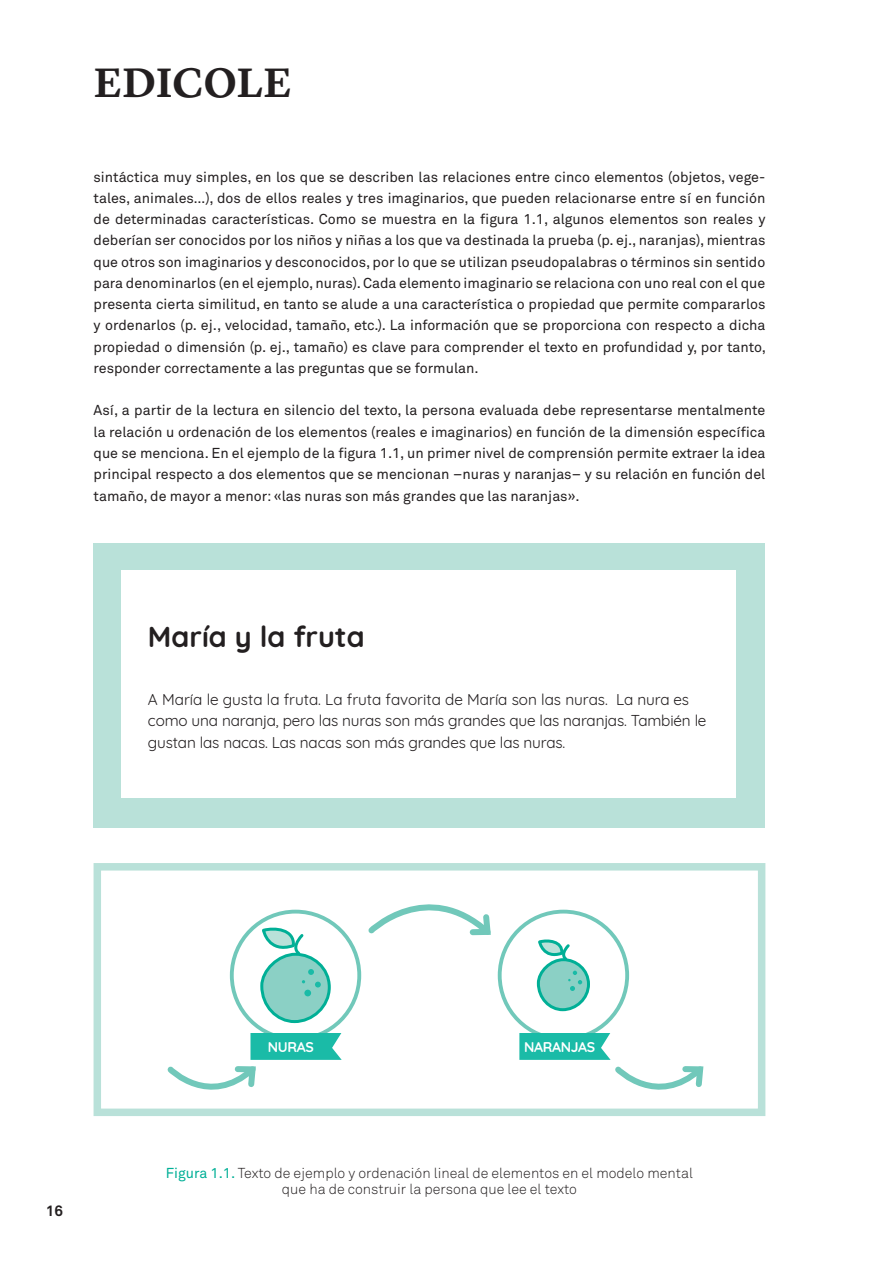
<style>
.page{position:relative;width:893px;height:1263px;background:#fff}
.page>*{position:absolute;margin:0;border:0;box-sizing:border-box;transform-origin:0 0}
.t1{font:600 42.75px "Lyon Text";letter-spacing:-.01em;color:#231f20}
.t2{font:700 28.8px "Quicksand";color:#231f20}
.t3{font:15.3px/21.1px "Quicksand";letter-spacing:-.01em;color:#231f20}
.t4{font:700 15px "Akkurat Pro";color:#231f20}
.t5{font:14.25px/21.3px "Akkurat Pro";color:#231f20;text-align:justify}
.t6{font:300 14.25px/16.5px "Akkurat Pro";color:#231f20;text-align:center}
.t7{font:700 14.1px "Quicksand";letter-spacing:-.025em;color:#fff}
.s1{font-weight:400;color:#00af96}
</style>
<div class="page">
<div style="left:94px;top:543px;width:671px;height:284px;background:#b9e1d9"></div>
<div style="left:121px;top:570px;width:615px;height:228px;background:#fff"></div>
<div style="left:94px;top:863px;width:671px;height:253px;background:#fff;border:8px solid #b9e1d9"></div>
<div style="left:498px;top:910px;width:131px;height:131px;border:4px solid #71c8ba;border-radius:50%"></div>
<svg style="left:538px;top:939px;width:32px;height:19px"></svg>
<div style="left:538px;top:960px;width:50px;height:50px;background:#8bd0c5;border-radius:24px"></div>
<div style="left:537px;top:958px;width:53px;height:53px;border:3px solid #00af96;border-radius:24px"></div>
<svg style="left:568px;top:971px;width:14px;height:20px"></svg>
<div style="left:230px;top:910px;width:131px;height:131px;border:4px solid #71c8ba;border-radius:50%"></div>
<svg style="left:262px;top:927px;width:43px;height:27px"></svg>
<div style="left:262px;top:954px;width:67px;height:67px;background:#8bd0c5;border-radius:33px"></div>
<div style="left:260px;top:953px;width:71px;height:70px;border:3px solid #00af96;border-radius:33px"></div>
<div style="left:304px;top:990px;width:7px;height:6px;background:#1abba7;border-radius:50%"></div>
<svg style="left:302px;top:969px;width:19px;height:18px"></svg>
<svg style="left:368px;top:904px;width:123px;height:32px"></svg>
<svg style="left:165px;top:1033px;width:177px;height:75px"></svg>
<svg style="left:519px;top:1033px;width:190px;height:75px"></svg>
<h1 class="t1" style="left:94px;top:49px;width:200px">EDICOLE</h1>
<p class="t5" style="left:94px;top:166px;width:674px">sintáctica muy simples, en los que se describen las relaciones entre cinco elementos (objetos, vege&shy;tales, animales…), dos de ellos reales y tres imaginarios, que pueden relacionarse entre sí en función de determinadas características. Como se muestra en la figura 1.1, algunos elementos son reales y deberían ser conocidos por los niños y niñas a los que va destinada la prueba (p. ej., naranjas), mientras que otros son imaginarios y desconocidos, por lo que se utilizan pseudopalabras o términos sin sentido para denominarlos (en el ejemplo, nuras). Cada elemento imaginario se relaciona con uno real con el que presenta cierta similitud, en tanto se alude a una característica o propiedad que permite compararlos y ordenarlos (p. ej., velocidad, tamaño, etc.). La información que se proporciona con respecto a dicha propiedad o dimensión (p. ej., tamaño) es clave para comprender el texto en profundidad y, por tanto, responder correctamente a las preguntas que se formulan.</p>
<p class="t5" style="left:94px;top:400px;width:673px">Así, a partir de la lectura en silencio del texto, la persona evaluada debe representarse mentalmente la relación u ordenación de los elementos (reales e imaginarios) en función de la dimensión específica que se menciona. En el ejemplo de la figura 1.1, un primer nivel de comprensión permite extraer la idea principal respecto a dos elementos que se mencionan –nuras y naranjas– y su relación en función del tamaño, de mayor a menor: «las nuras son más grandes que las naranjas».</p>
<h2 class="t2" style="left:148px;top:612px;width:218px">María y la fruta</h2>
<p class="t3" style="left:148px;top:688px;width:560px">A María le gusta la fruta. La fruta favorita de María son las nuras. La nura es como una naranja, pero las nuras son más grandes que las naranjas. También le gustan las nacas. Las nacas son más grandes que las nuras.</p>
<p class="t4" style="left:46px;top:1201px;width:19px">16</p>
<p class="t7" style="left:268px;top:1035px;width:47px">NURAS</p>
<p class="t7" style="left:524px;top:1035px;width:72px">NARANJAS</p>
<p class="t6" style="left:166px;top:1165px;width:529px"><span class="s1">Figura 1.1.</span> Texto de ejemplo y ordenación lineal de elementos en el modelo mental que ha de construir la persona que lee el texto</p>
</div>
